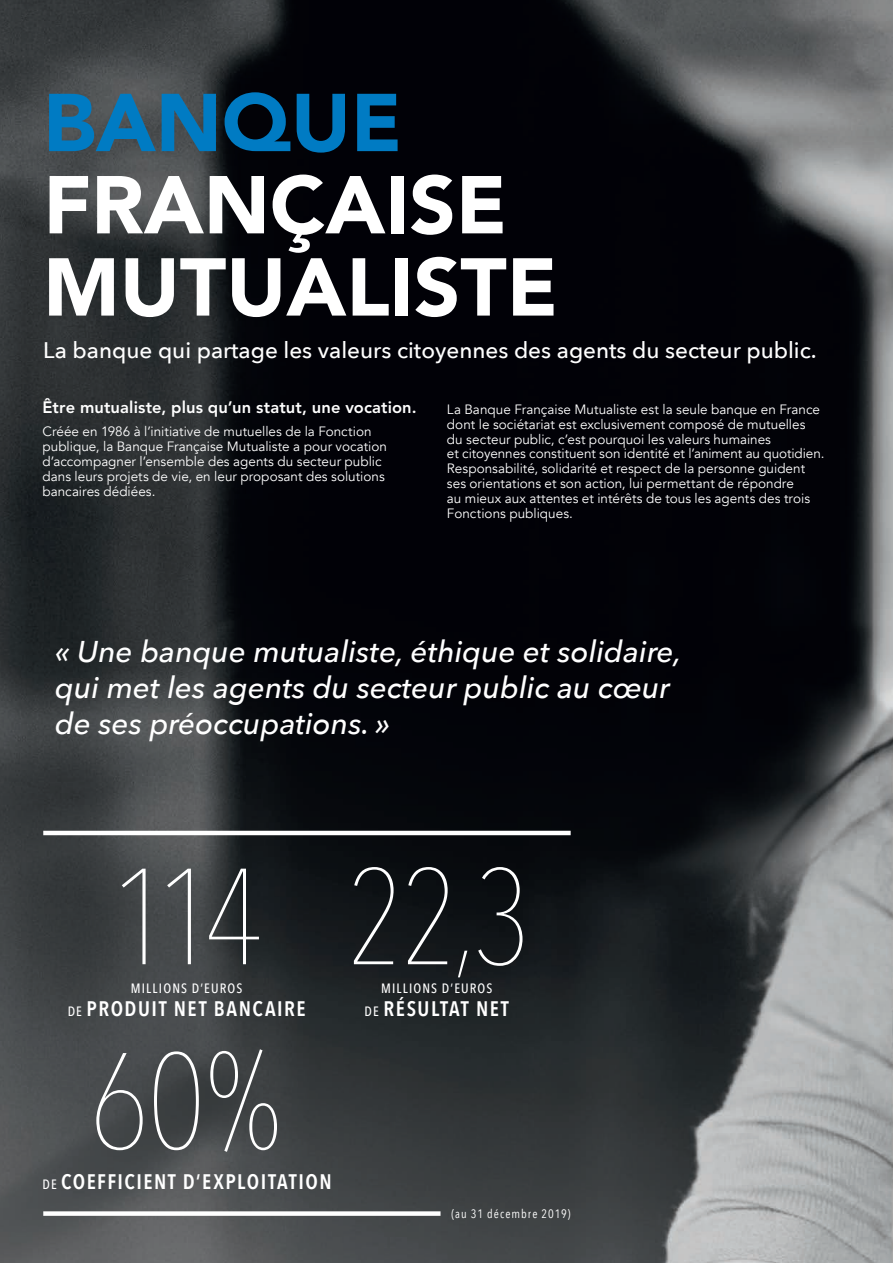
<style>
.page{position:relative;width:893px;height:1263px;background:#fff}
.page>*{position:absolute;margin:0;border:0;box-sizing:border-box;transform-origin:0 0}
.t1{font:200 135px "Avenir Next Condensed";letter-spacing:-.055em;color:#fff}
.t2{font:900 81px/82.2px "Avenir";color:#fff}
.t3{font:900 81px "Avenir";color:#007bc3}
.t4{font:italic 500 30px/36px "Avenir Next";color:#fff}
.t5{font:500 22.5px "Avenir Next";color:#fff}
.t6{font:600 21px "Avenir Next Condensed";letter-spacing:.07em;color:#fff}
.t7{font:800 16.5px "Avenir LT Std";letter-spacing:.005em;color:#fff}
.t8{font:13.5px/14.9px "Avenir";color:#fff}
.t9{font:500 13.5px "Avenir Next Condensed";letter-spacing:.085em;color:#fff}
.t10{font:12.15px "Avenir Next Condensed";letter-spacing:.085em;color:#fff}
.s1{font-weight:500;font-size:13.5px}
.s2{font-size:117px}
</style>
<div class="page">
<img style="left:0;top:0;width:893px;height:1263px">
<hr style="left:43px;top:831px;width:528px;height:4px;background:#fff">
<div style="left:43px;top:1211px;width:398px;height:5px;background:#fff"></div>
<hr style="left:892px;top:584px;width:1px;height:636px;background:#fff">
<h2 class="t3" style="left:43px;top:54px;width:360px">BANQUE</h2>
<h2 class="t2" style="left:43px;top:162px;width:516px">FRANÇAISE<br>MUTUALISTE</h2>
<h3 class="t5" style="left:43px;top:331px;width:775px">La banque qui partage les valeurs citoyennes des agents du secteur public.</h3>
<p class="t7" style="left:43px;top:397px;width:376px">Être mutualiste, plus qu’un statut, une vocation.</p>
<p class="t8" style="left:43px;top:424px;width:346px">Créée en 1986 à l’initiative de mutuelles de la Fonction publique, la Banque Française Mutualiste a pour vocation d’accompagner l’ensemble des agents du secteur public dans leurs projets de vie, en leur proposant des solutions bancaires dédiées.</p>
<p class="t8" style="left:447px;top:402px;width:379px">La Banque Française Mutualiste est la seule banque en France dont le sociétariat est exclusivement composé de mutuelles du secteur public, c’est pourquoi les valeurs humaines<br>et citoyennes constituent son identité et l’animent au quotidien.<br>Responsabilité, solidarité et respect de la personne guident ses orientations et son action, lui permettant de répondre<br>au mieux aux attentes et intérêts de tous les agents des trois Fonctions publiques.</p>
<h3 class="t4" style="left:55px;top:632px;width:628px">« Une banque mutualiste, éthique et solidaire, qui met les agents du secteur public au cœur de ses préoccupations. »</h3>
<h1 class="t1" style="left:110px;top:837px;width:156px">114</h1>
<p class="t9" style="left:131px;top:980px;width:113px">MILLIONS D’EUROS</p>
<h3 class="t6" style="left:68px;top:991px;width:239px"><span class="s1">DE</span> PRODUIT NET BANCAIRE</h3>
<h1 class="t1" style="left:89px;top:1021px;width:196px">60%</h1>
<h3 class="t6" style="left:43px;top:1163px;width:291px"><span class="s1">DE</span> COEFFICIENT D’EXPLOITATION</h3>
<h1 class="t1" style="left:347px;top:837px;width:187px">22<span class="s2">,</span>3</h1>
<p class="t9" style="left:381px;top:980px;width:113px">MILLIONS D’EUROS</p>
<h3 class="t6" style="left:365px;top:991px;width:146px"><span class="s1">DE</span> RÉSULTAT NET</h3>
<p class="t10" style="left:451px;top:1203px;width:121px">(au 31 décembre 2019)</p>
</div>
